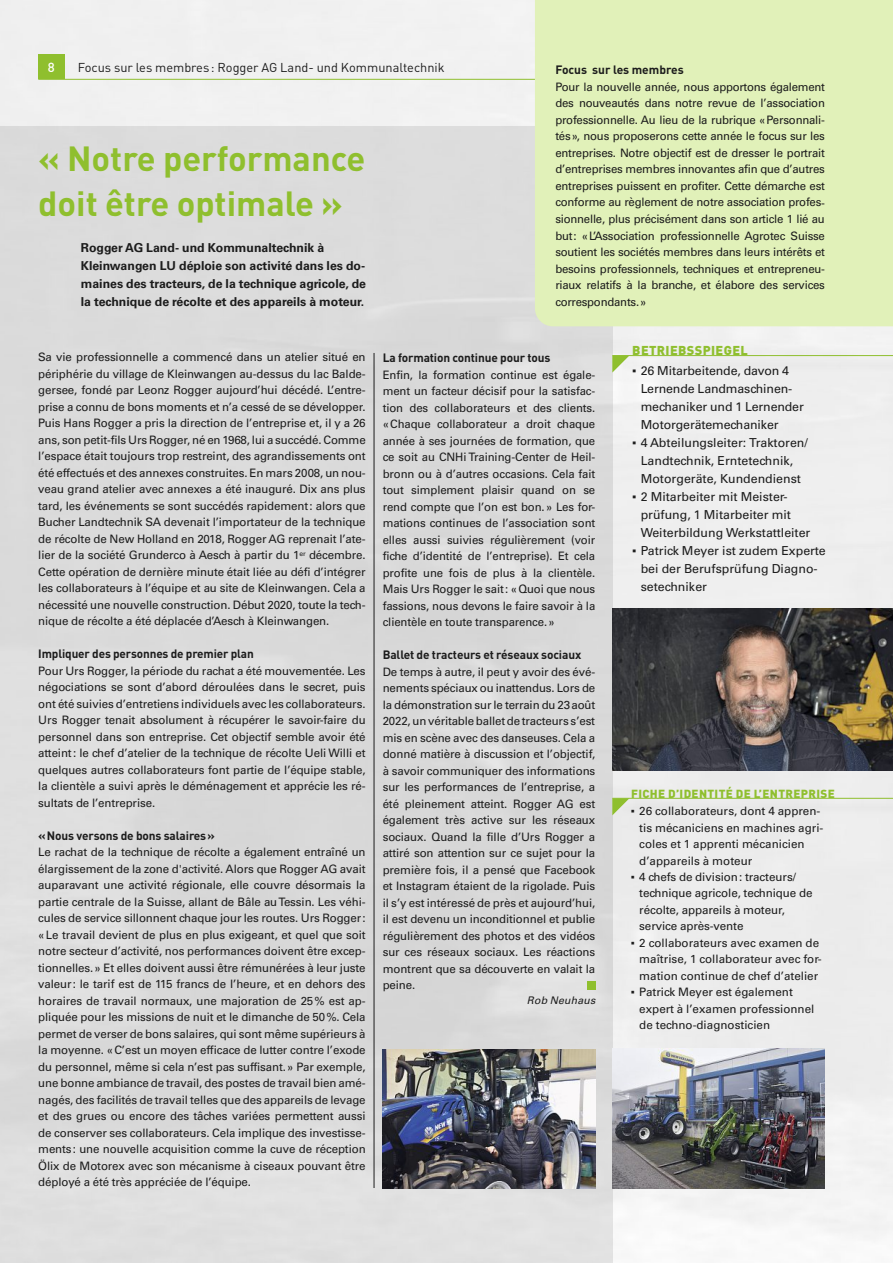
<style>
.page{position:relative;width:893px;height:1263px;background:#efefef}
.page>*{position:absolute;margin:0;border:0;box-sizing:border-box;transform-origin:0 0}
.t1{font:700 34.5px/45px "DIN Pro";color:#8fbf2e}
.t2{font:500 13.05px "DIN Pro";color:#fff}
.t3{font:12.75px "DIN Pro";color:#1c1c1c}
.t4{font:900 12.75px "DIN Pro";letter-spacing:.03em;color:#8fbf2e}
.t5{font:12.3px/18px "Univers LT Std";color:#1c1c1c}
.t6{font:700 12.3px/18px "Univers LT Std";color:#1c1c1c}
.t7{font:700 12px "DIN Pro";letter-spacing:-.01em;color:#1c1c1c}
.t8{font:11.7px/16.5px "Univers LT Std";letter-spacing:-.01em;color:#1c1c1c;text-align:justify}
.t9{font:900 11.7px "DIN Pro";letter-spacing:.03em;color:#8fbf2e}
.t10{font:italic 10.5px "Univers LT Std";letter-spacing:.02em;color:#1c1c1c}
.s1{font-family:"Arial"}
</style>
<div class="page">
<hr style="left:38px;top:79px;width:787px;height:1px;background:#8fbf2e">
<div style="left:38px;top:54px;width:27px;height:25px;background:#8fbf2e"></div>
<div style="left:0;top:126px;width:612px;height:1137px;background:#dbdbdb"></div>
<hr style="left:374px;top:353px;width:1px;height:835px;background:#1c1c1c">
<img style="left:383px;top:1049px;width:212px;height:139px">
<img style="left:612px;top:1049px;width:213px;height:139px">
<img style="left:629px;top:609px;width:264px;height:162px">
<div style="left:535px;top:0;width:358px;height:326px;background:#e1f1b9"></div>
<div style="left:587px;top:981px;width:8px;height:8px;background:#8fbf2e"></div>
<div style="left:614px;top:798px;width:279px;height:19px;background:#eaeaea"></div>
<hr style="left:612px;top:798px;width:281px;height:1px;background:#8fbf2e">
<div style="left:614px;top:355px;width:279px;height:20px;background:#ececec"></div>
<hr style="left:612px;top:355px;width:281px;height:1px;background:#8fbf2e">
<svg style="left:612px;top:356px;width:17px;height:459px"></svg>
<p class="t2" style="left:48px;top:63px;width:8px">8</p>
<p class="t3" style="left:78px;top:59px;width:368px">Focus sur les membres : Rogger AG Land- und Kommunaltechnik</p>
<h1 class="t1" style="left:38px;top:137px;width:329px">« Notre performance doit être optimale »</h1>
<p class="t6" style="left:81px;top:239px;width:287px">Rogger AG Land- und Kommunaltechnik à Kleinwangen LU déploie son activité dans les do&shy;maines des tracteurs, de la technique agricole, de la technique de récolte et des appareils à moteur.</p>
<p class="t7" style="left:555px;top:63px;width:130px">Focus sur les membres</p>
<p class="t8" style="left:555px;top:79px;width:271px">Pour la nouvelle année, nous apportons également des nouveautés dans notre revue de l’association professionnelle. Au lieu de la rubrique «Personnali&shy;tés», nous proposerons cette année le focus sur les entreprises. Notre objectif est de dresser le portrait d’entreprises membres innovantes afin que d’autres entreprises puissent en profiter. Cette démarche est conforme au règlement de notre association profes&shy;sionnelle, plus précisément dans son article 1 lié au but: «L’Association professionnelle Agrotec Suisse soutient les sociétés membres dans leurs intérêts et besoins professionnels, techniques et entrepreneu&shy;riaux relatifs à la branche, et élabore des services correspondants.»</p>
<p class="t8" style="left:38px;top:349px;width:329px">Sa vie professionnelle a commencé dans un atelier situé en périphérie du village de Kleinwangen au-dessus du lac Balde&shy;gersee, fondé par Leonz Rogger aujourd’hui décédé. L’entre&shy;prise a connu de bons moments et n’a cessé de se développer.<br>Puis Hans Rogger a pris la direction de l’entreprise et, il y a 26 ans, son petit-fils Urs Rogger, né en 1968, lui a succédé. Comme l’espace était toujours trop restreint, des agrandissements ont été effectués et des annexes construites. En mars 2008, un nou&shy;veau grand atelier avec annexes a été inauguré. Dix ans plus tard, les événements se sont succédés rapidement: alors que Bucher Landtechnik SA devenait l’importateur de la technique de récolte de New Holland en 2018, Rogger AG reprenait l’ate&shy;lier de la société Grunderco à Aesch à partir du 1<sup>er</sup> décembre.<br>Cette opération de dernière minute était liée au défi d’intégrer les collaborateurs à l’équipe et au site de Kleinwangen. Cela a nécessité une nouvelle construction. Début 2020, toute la tech&shy;nique de récolte a été déplacée d’Aesch à Kleinwangen.</p>
<p class="t7" style="left:38px;top:647px;width:217px">Impliquer des personnes de premier plan</p>
<p class="t8" style="left:38px;top:663px;width:329px">Pour Urs Rogger, la période du rachat a été mouvementée. Les négociations se sont d’abord déroulées dans le secret, puis ont été suivies d’entretiens individuels avec les collaborateurs.<br>Urs Rogger tenait absolument à récupérer le savoir-faire du personnel dans son entreprise. Cet objectif semble avoir été atteint: le chef d’atelier de la technique de récolte Ueli Willi et quelques autres collaborateurs font partie de l’équipe stable, la clientèle a suivi après le déménagement et apprécie les ré&shy;sultats de l’entreprise.</p>
<p class="t7" style="left:38px;top:829px;width:178px">«Nous versons de bons salaires»</p>
<p class="t8" style="left:38px;top:844px;width:329px">Le rachat de la technique de récolte a également entraîné un élargissement de la zone d'activité. Alors que Rogger AG avait auparavant une activité régionale, elle couvre désormais la partie centrale de la Suisse, allant de Bâle auTessin. Les véhi&shy;cules de service sillonnent chaque jour les routes. Urs Rogger: «Le travail devient de plus en plus exigeant, et quel que soit notre secteur d’activité, nos performances doivent être excep&shy;tionnelles.» Et elles doivent aussi être rémunérées à leur juste valeur: le tarif est de 115 francs de l’heure, et en dehors des horaires de travail normaux, une majoration de 25% est ap&shy;pliquée pour les missions de nuit et le dimanche de 50%. Cela permet de verser de bons salaires, qui sont même supérieurs à la moyenne. «C’est un moyen efficace de lutter contre l’exode du personnel, même si cela n’est pas suffisant.» Par exemple, une bonne ambiance de travail, des postes de travail bien amé&shy;nagés, des facilités de travail telles que des appareils de levage et des grues ou encore des tâches variées permettent aussi de conserver ses collaborateurs. Cela implique des investisse&shy;ments: une nouvelle acquisition comme la cuve de réception Ölix de Motorex avec son mécanisme à ciseaux pouvant être déployé a été très appréciée de l’équipe.</p>
<p class="t7" style="left:383px;top:351px;width:169px">La formation continue pour tous</p>
<p class="t8" style="left:383px;top:366px;width:214px">Enfin, la formation continue est égale&shy;ment un facteur décisif pour la satisfac&shy;tion des collaborateurs et des clients. «Chaque collaborateur a droit chaque année à ses journées de formation, que ce soit au CNHi Training-Center de Heil&shy;bronn ou à d’autres occasions. Cela fait tout simplement plaisir quand on se rend compte que l’on est bon.» Les for&shy;mations continues de l’association sont elles aussi suivies régulièrement (voir fiche d’identité de l’entreprise). Et cela profite une fois de plus à la clientèle.<br>Mais Urs Rogger le sait: «Quoi que nous fassions, nous devons le faire savoir à la clientèle en toute transparence.»</p>
<p class="t7" style="left:383px;top:648px;width:200px">Ballet de tracteurs et réseaux sociaux</p>
<p class="t8" style="left:383px;top:663px;width:214px">De temps à autre, il peut y avoir des évé&shy;nements spéciaux ou inattendus. Lors de la démonstration sur le terrain du 23août 2022, un véritable ballet de tracteurs s’est mis en scène avec des danseuses. Cela a donné matière à discussion et l’objectif, à savoir communiquer des informations sur les performances de l’entreprise, a été pleinement atteint. Rogger AG est également très active sur les réseaux sociaux. Quand la fille d’Urs Rogger a attiré son attention sur ce sujet pour la première fois, il a pensé que Facebook et Instagram étaient de la rigolade. Puis il s’y est intéressé de près et aujourd’hui, il est devenu un inconditionnel et publie régulièrement des photos et des vidéos sur ces réseaux sociaux. Les réactions montrent que sa découverte en valait la peine.</p>
<p class="t10" style="left:527px;top:996px;width:70px">Rob Neuhaus</p>
<p class="t4" style="left:632px;top:342px;width:117px">BETRIEBSSPIEGEL</p>
<p class="t5" style="left:641px;top:362px;width:165px;text-indent:-8px"><span class="s1">▪</span> 26 Mitarbeitende, davon 4<br>Lernende Landmaschinen&shy;mechaniker und 1 Lernender<br>Motorgerätemechaniker</p>
<p class="t5" style="left:632px;top:434px;width:177px;text-align:center"><span class="s1">▪</span> 4 Abteilungsleiter: Traktoren/<br>Landtechnik, Erntetechnik,<br>Motorgeräte, Kundendienst</p>
<p class="t5" style="left:641px;top:488px;width:171px;text-indent:-8px"><span class="s1">▪</span> 2 Mitarbeiter mit Meister&shy;prüfung, 1 Mitarbeiter mit<br>Weiterbildung Werkstattleiter</p>
<p class="t5" style="left:641px;top:542px;width:187px;text-indent:-8px"><span class="s1">▪</span> Patrick Meyer ist zudem Experte bei der Berufsprüfung Diagno&shy;setechniker</p>
<p class="t9" style="left:631px;top:786px;width:205px">FICHE D’IDENTITÉ DE L’ENTREPRISE</p>
<p class="t8" style="left:639px;top:803px;width:186px;text-align:left;text-indent:-9px"><span class="s1">▪</span> 26 collaborateurs, dont 4 appren&shy;tis mécaniciens en machines agri&shy;coles et 1 apprenti mécanicien d’appareils à moteur</p>
<p class="t8" style="left:639px;top:869px;width:175px;text-align:left;text-indent:-9px"><span class="s1">▪</span> 4 chefs de division: tracteurs/ technique agricole, technique de récolte, appareils à moteur, service après-vente</p>
<p class="t8" style="left:639px;top:935px;width:184px;text-align:left;text-indent:-9px"><span class="s1">▪</span> 2 collaborateurs avec examen de maîtrise, 1 collaborateur avec for&shy;mation continue de chef d’atelier</p>
<p class="t8" style="left:639px;top:984px;width:177px;text-align:left;text-indent:-9px"><span class="s1">▪</span> Patrick Meyer est également expert à l’examen professionnel de techno-diagnosticien</p>
</div>
